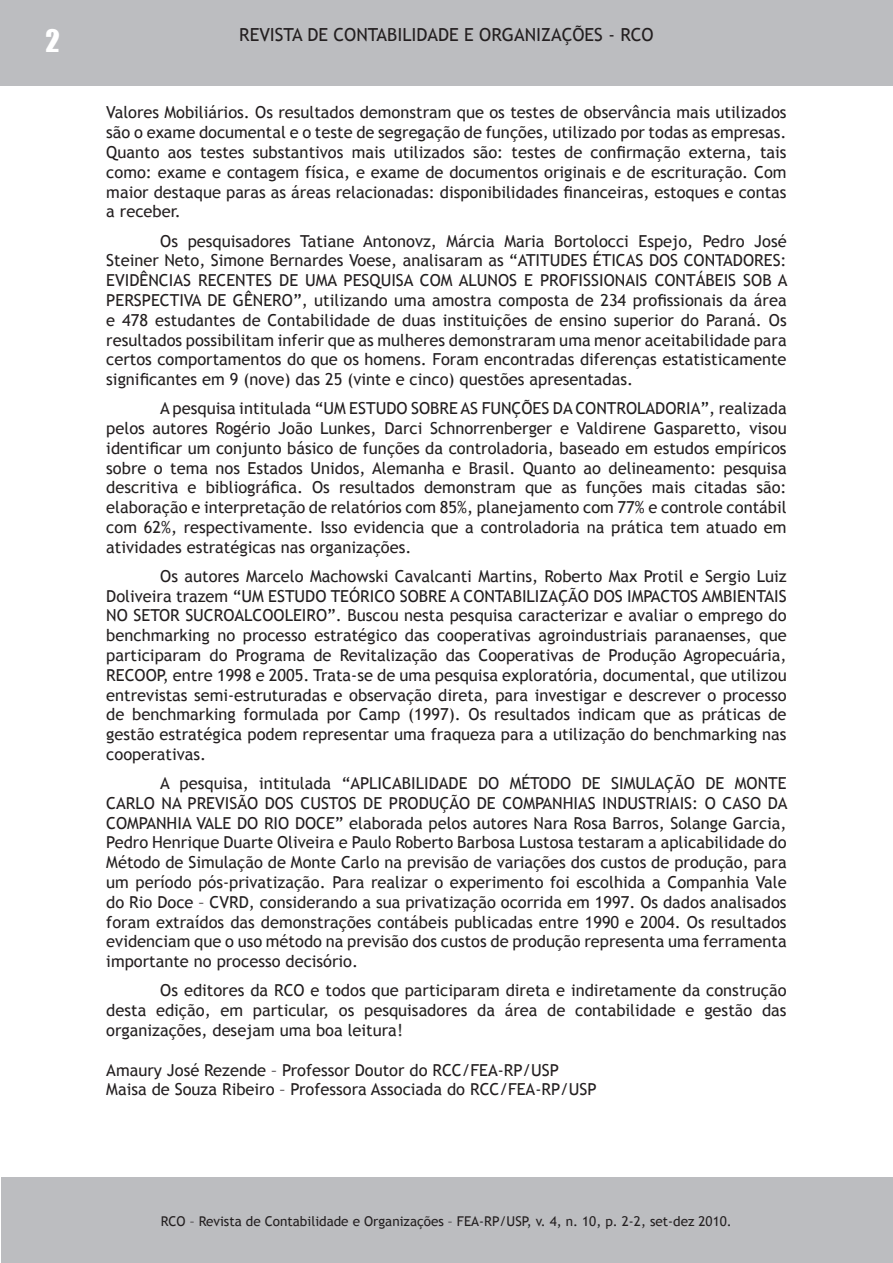
<style>
.page{position:relative;width:893px;height:1263px;background:#fff}
.page>*{position:absolute;margin:0;border:0;box-sizing:border-box;transform-origin:0 0}
.t1{font:28.5px "Impact";color:#fff}
.t2{font:18px "Trebuchet MS";color:#231f20}
.t3{font:16.5px/19.8px "Trebuchet MS";color:#231f20;text-align:justify}
.t4{font:13.5px "Trebuchet MS";color:#231f20}
.s1{color:#333}
</style>
<div class="page">
<div style="left:0;top:0;width:893px;height:85px;background:#bcbdc0"></div>
<div style="left:1px;top:1178px;width:892px;height:85px;background:#bcbdc0"></div>
<h1 class="t1" style="left:46px;top:19px;width:16px">2</h1>
<p class="t2" style="left:239px;top:24px;width:393px">RevISTA DE CONTABILIDADE E ORGANIZAÇÕES - rco</p>
<p class="t3" style="left:106px;top:103px;width:682px">Valores Mobiliários. Os resultados demonstram que os testes de observância mais utilizados são o exame documental e o teste de segregação de funções, utilizado por todas as empresas.<br>Quanto aos testes substantivos mais utilizados são: testes de confirmação externa, tais como: exame e contagem física, e exame de documentos originais e de escrituração. Com maior destaque paras as áreas relacionadas: disponibilidades financeiras, estoques e contas a receber.</p>
<p class="t3" style="left:106px;top:231px;width:683px;text-indent:54px">Os pesquisadores Tatiane Antonovz, Márcia Maria Bortolocci Espejo, Pedro José Steiner Neto, Simone Bernardes Voese, analisaram as “ATITUDES ÉTICAS DOS CONTADORES:<br>EVIDÊNCIAS RECENTES DE UMA PESQUISA COM ALUNOS E PROFISSIONAIS CONTÁBEIS SOB A PERSPECTIVA DE GÊNERO”, utilizando uma amostra composta de 234 profissionais da área e 478 estudantes de Contabilidade de duas instituições de ensino superior do Paraná. Os resultados possibilitam inferir que as mulheres demonstraram uma menor aceitabilidade para certos comportamentos do que os homens. Foram encontradas diferenças estatisticamente significantes em 9 (nove) das 25 (vinte e cinco) questões apresentadas.</p>
<p class="t3" style="left:106px;top:399px;width:682px;text-indent:54px">A pesquisa intitulada “UM ESTUDO SOBRE AS FUNÇÕES DA CONTROLADORIA”, realizada pelos autores Rogério João Lunkes, Darci Schnorrenberger e Valdirene Gasparetto, visou identificar um conjunto básico de funções da controladoria, baseado em estudos empíricos sobre o tema nos Estados Unidos, Alemanha e Brasil. Quanto ao delineamento: pesquisa descritiva e bibliográfica. Os resultados demonstram que as funções mais citadas são: elaboração e interpretação de relatórios com 85%, planejamento com 77% e controle contábil com 62%, respectivamente. Isso evidencia que a controladoria na prática tem atuado em atividades estratégicas nas organizações.</p>
<p class="t3" style="left:106px;top:566px;width:682px;text-indent:54px">Os autores Marcelo Machowski Cavalcanti Martins, Roberto Max Protil e Sergio Luiz Doliveira trazem “UM ESTUDO TEÓRICO SOBRE A CONTABILIZAÇÃO DOS IMPACTOS AMBIENTAIS NO SETOR SUCROALCOOLEIRO”. Buscou nesta pesquisa caracterizar e avaliar o emprego do benchmarking no processo estratégico das cooperativas agroindustriais paranaenses, que participaram do Programa de Revitalização das Cooperativas de Produção Agropecuária, RECOOP, entre 1998 e 2005. Trata-se de uma pesquisa exploratória, documental, que utilizou entrevistas semi-estruturadas e observação direta, para investigar e descrever o processo de benchmarking formulada por Camp (1997). Os resultados indicam que as práticas de gestão estratégica podem representar uma fraqueza para a utilização do benchmarking nas cooperativas.</p>
<p class="t3" style="left:106px;top:773px;width:683px;text-indent:54px">A pesquisa, intitulada “APLICABILIDADE DO MÉTODO DE SIMULAÇÃO DE MONTE CARLO NA PREVISÃO DOS CUSTOS DE PRODUÇÃO DE COMPANHIAS INDUSTRIAIS: O CASO DA COMPANHIA VALE DO RIO DOCE” elaborada pelos autores Nara Rosa Barros, Solange Garcia, Pedro Henrique Duarte Oliveira e Paulo Roberto Barbosa Lustosa testaram a aplicabilidade do Método de Simulação de Monte Carlo na previsão de variações dos custos de produção, para um período pós-privatização. Para realizar o experimento foi escolhida a Companhia Vale do Rio Doce – CVRD, considerando a sua privatização ocorrida em 1997. Os dados analisados foram extraídos das demonstrações contábeis publicadas entre 1990 e 2004. Os resultados evidenciam que o uso método na previsão dos custos de produção representa uma ferramenta importante no processo decisório.</p>
<p class="t3" style="left:106px;top:981px;width:682px;text-indent:54px">Os editores da RCO e todos que participaram direta e indiretamente da construção desta edição, em particular, os pesquisadores da área de contabilidade e gestão das organizações, desejam uma boa leitura<span class="s1">!</span></p>
<p class="t3" style="left:106px;top:1060px;width:454px">Amaury José Rezende – Professor Doutor do RCC/FEA-RP/USP</p>
<p class="t3" style="left:106px;top:1080px;width:492px">Maisa de Souza Ribeiro – Professora Associada do RCC/FEA-RP/USP</p>
<p class="t4" style="left:161px;top:1213px;width:573px">RCO – Revista de Contabilidade e Organizações – FEA-RP/USP, v. 4, n. 10, p. 2-2, set-dez 2010.</p>
</div>
